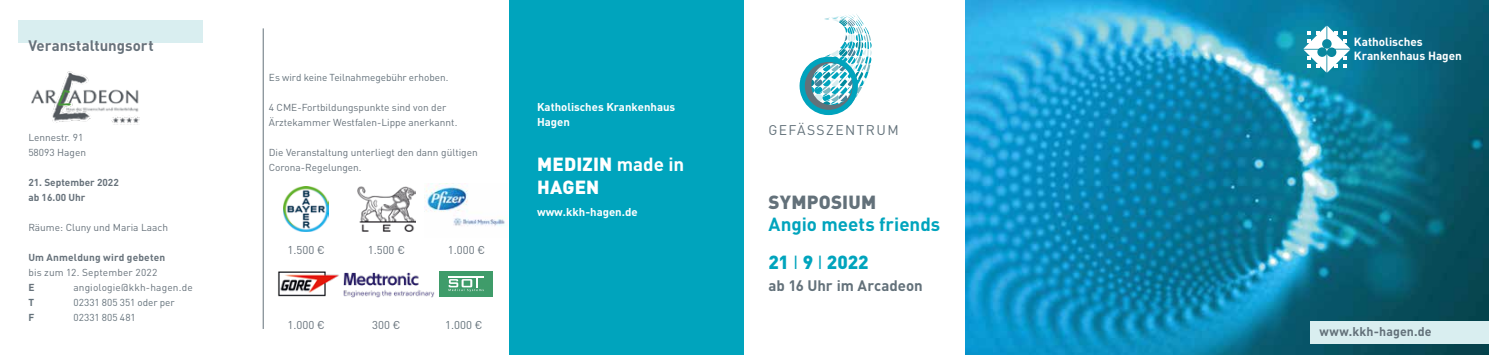
<style>
.page{position:relative;width:1489px;height:355px;background:#fff}
.page>*{position:absolute;margin:0;border:0;box-sizing:border-box;transform-origin:0 0}
.t1{font:700 18.75px/37.5px "DIN Pro";color:#00a4bd}
.t2{font:900 18.75px/22.5px "DIN Pro";letter-spacing:.01em;color:#fff}
.t3{font:900 18.75px "DIN Pro";letter-spacing:.01em;color:#63717a}
.t4{font:700 15px "DIN Pro";color:#63717a}
.t5{font:700 15px "DIN Pro";color:#67727b}
.t6{font:13.88px "DIN Pro";letter-spacing:.105em;color:#62717a}
.t7{font:700 12.5px "DIN Pro";letter-spacing:.01em;color:#63717a}
.t8{font:700 11.75px/14.1px "DIN Pro";color:#fff}
.t9{font:700 11.25px/15px "DIN Pro";color:#fff}
.t10{font:11.25px "DIN Pro";color:#67727b}
.t11{font:11.25px "DIN Pro";color:#63717a}
.t12{font:10px/15px "DIN Pro";color:#67727b}
.t13{font:10px "DIN Pro";letter-spacing:-.005em;color:#63717a}
.t14{font:700 10px/15px "DIN Pro";letter-spacing:.015em;color:#67727b}
.t15{font:10px "DIN Pro";letter-spacing:.015em;color:#63717a}
.t16{font:700 10px "DIN Pro";color:#63717a}
.s1{font-weight:700}
.s2{font-weight:900}
.s3{font-weight:400}
</style>
<div class="page">
<img style="left:965px;top:0;width:523px;height:354px">
<div style="left:19px;top:20px;width:184px;height:23px;background:#d9eef0"></div>
<div style="left:509px;top:0;width:235px;height:354px;background:#00a4bd"></div>
<img style="left:31px;top:71px;width:108px;height:54px">
<div style="left:1310px;top:321px;width:178px;height:23px;background:#d9eef0"></div>
<hr style="left:263px;top:28px;width:1px;height:300px;background:#63717a">
<img style="left:284px;top:186px;width:45px;height:45px">
<img style="left:357px;top:186px;width:59px;height:45px">
<img style="left:278px;top:271px;width:66px;height:26px">
<img style="left:344px;top:272px;width:90px;height:25px">
<img style="left:425px;top:183px;width:80px;height:43px">
<div style="left:439px;top:270px;width:54px;height:26px;background:#3f9c6a"></div>
<hr style="left:448px;top:276px;width:36px;height:1px;background:#fff">
<svg style="left:448px;top:277px;width:35px;height:14px"></svg>
<svg style="left:805px;top:14px;width:66px;height:102px"></svg>
<div style="left:799px;top:57px;width:58px;height:58px;border:5px solid #00a3bd;border-radius:50%"></div>
<svg style="left:1303px;top:26px;width:47px;height:47px"></svg>
<h2 class="t5" style="left:28px;top:35px;width:127px">Veranstaltungsort</h2>
<p class="t12" style="left:28px;top:129px;width:59px">Lennestr. 91<br>58093 Hagen</p>
<p class="t14" style="left:28px;top:174px;width:92px">21. September 2022 ab 16.00 Uhr</p>
<p class="t12" style="left:28px;top:219px;width:141px">Räume: Cluny und Maria Laach</p>
<p class="t14" style="left:28px;top:249px;width:138px">Um Anmeldung wird gebeten</p>
<p class="t12" style="left:28px;top:264px;width:131px">bis zum 12. September 2022</p>
<p class="t14" style="left:28px;top:279px;width:8px">E</p>
<p class="t12" style="left:73px;top:279px;width:121px">angiologie@kkh-hagen.de</p>
<p class="t16" style="left:28px;top:295px;width:7px">T</p>
<p class="t13" style="left:73px;top:295px;width:103px">02331 805 351 oder per</p>
<p class="t16" style="left:28px;top:310px;width:7px">F</p>
<p class="t15" style="left:73px;top:310px;width:64px">02331 805 481</p>
<p class="t13" style="left:269px;top:70px;width:181px">Es wird keine Teilnahmegebühr erhoben.</p>
<p class="t12" style="left:269px;top:99px;width:190px">4 CME-Fortbildungspunkte sind von der<br>Ärztekammer Westfalen-Lippe anerkannt.</p>
<p class="t12" style="left:269px;top:144px;width:210px">Die Veranstaltung unterliegt den dann gültigen<br>Corona-Regelungen.</p>
<p class="t10" style="left:287px;top:242px;width:39px">1.500 €</p>
<p class="t10" style="left:368px;top:242px;width:39px">1.500 €</p>
<p class="t10" style="left:448px;top:242px;width:39px">1.000 €</p>
<p class="t10" style="left:287px;top:317px;width:39px">1.000 €</p>
<p class="t10" style="left:372px;top:317px;width:30px">300 €</p>
<p class="t11" style="left:445px;top:317px;width:39px">1.000 €</p>
<p class="t9" style="left:537px;top:99px;width:140px">Katholisches Krankenhaus<br>Hagen</p>
<h1 class="t2" style="left:537px;top:152px;width:149px">MEDIZIN <span class="s1">made in<br></span>HAGEN</h1>
<p class="t9" style="left:537px;top:204px;width:102px">www.kkh-hagen.de</p>
<h3 class="t6" style="left:768px;top:120px;width:132px">GEFÄSSZENTRUM</h3>
<h1 class="t3" style="left:768px;top:189px;width:109px">SYMPOSIUM</h1>
<h1 class="t1" style="left:768px;top:205px;width:173px">Angio meets friends<br><span class="s2">21</span> <span class="s3">I</span> <span class="s2">9</span> <span class="s3">I</span> <span class="s2">2022</span></h1>
<h2 class="t4" style="left:768px;top:275px;width:156px">ab 16 Uhr im Arcadeon</h2>
<p class="t8" style="left:1353px;top:34px;width:109px">Katholisches<br>Krankenhaus Hagen</p>
<p class="t7" style="left:1319px;top:323px;width:114px">www.kkh-hagen.de</p>
</div>
